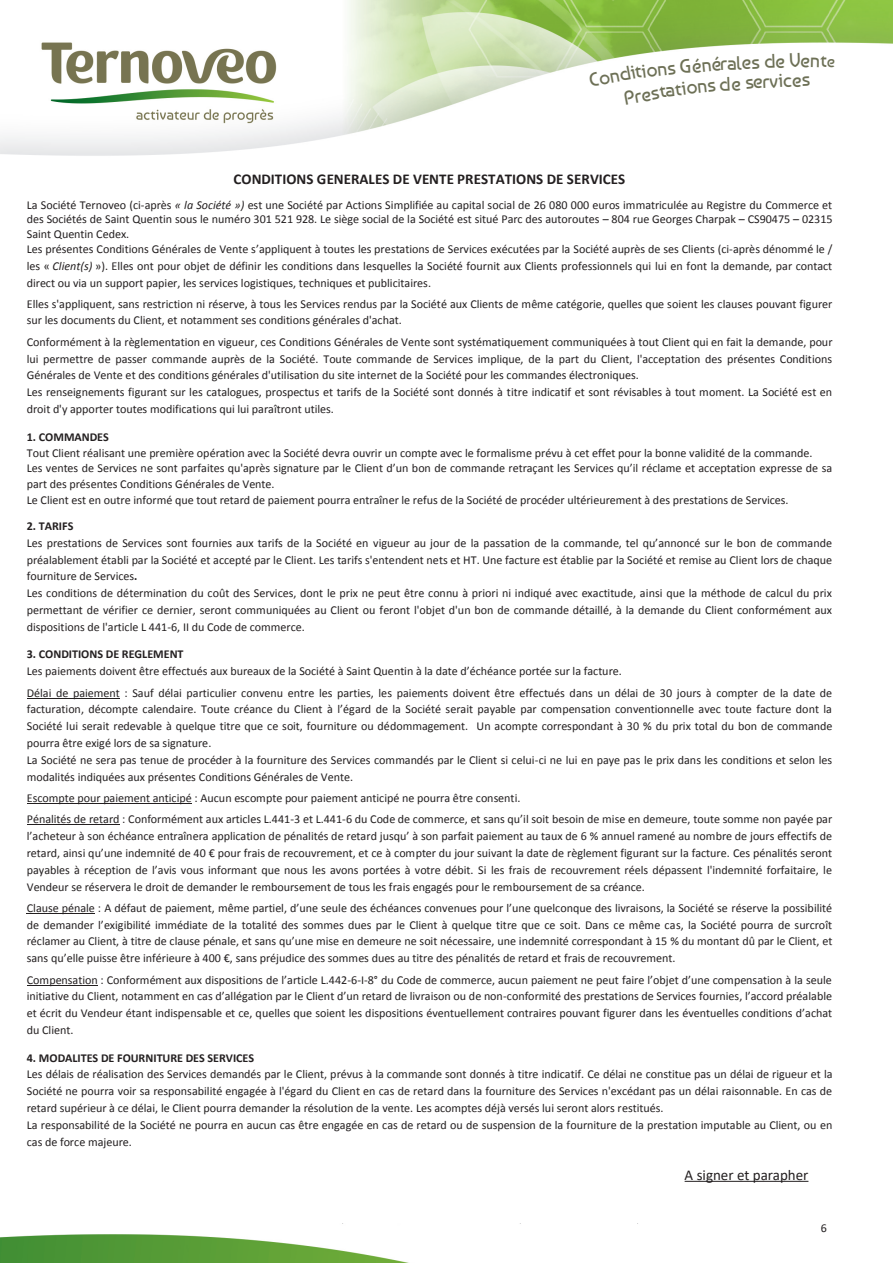
<style>
.page{position:relative;width:893px;height:1263px;background:#fff}
.page>*{position:absolute;margin:0;border:0;box-sizing:border-box;transform-origin:0 0}
.t1{font:19.5px "Baumans";color:#6d7056}
.t2{font:700 15px "Calibri";color:#231f20}
.t3{font:15px "Calibri";color:#231f20}
.t4{font:12.15px/17px "Calibri";letter-spacing:-.005em;color:#231f20}
.t5{font:700 12.15px "Calibri";color:#231f20}
.t6{font:12px "Calibri";color:#231f20}
.s1{font-size:16.5px}
.s2{font-style:italic}
.s3{font-weight:700}
</style>
<div class="page">
<img style="left:0;top:0;width:893px;height:1263px">
<svg style="left:0;top:410px;width:20px;height:16px"></svg>
<svg style="left:886px;top:410px;width:7px;height:16px"></svg>
<div style="left:31px;top:1108px;width:202px;height:119px;background:#fff"></div>
<div style="left:34px;top:1168px;width:828px;height:54px;background:#fff"></div>
<hr style="left:27px;top:698px;width:93px;height:1px;background:#231f20">
<hr style="left:27px;top:803px;width:165px;height:1px;background:#231f20">
<hr style="left:27px;top:824px;width:93px;height:1px;background:#231f20">
<hr style="left:27px;top:913px;width:68px;height:1px;background:#231f20">
<hr style="left:27px;top:985px;width:71px;height:1px;background:#231f20">
<hr style="left:685px;top:1181px;width:123px;height:1px;background:#231f20">
<svg style="left:634px;top:53px;width:185px;height:40px"></svg>
<h1 class="t1" style="left:587px;top:69px;width:49px;rotate:-11deg">Condi</h1>
<h1 class="t1" style="left:622px;top:87px;width:44px;rotate:-11deg">Prest</h1>
<h1 class="t1" style="left:664px;top:79px;width:34px;rotate:-7deg">atio</h1>
<h1 class="t1" style="left:820px;top:49px;width:17px">t<span class="s1">e</span></h1>
<p class="t2" style="left:234px;top:170px;width:393px">CONDITIONS GENERALES DE VENTE PRESTATIONS DE SERVICES</p>
<p class="t4" style="left:27px;top:197px;width:807px;line-height:14.7px">La Société Ternoveo (ci-après <span class="s2">« la Société »)</span> est une Société par Actions Simplifiée au capital social de 26 080 000 euros immatriculée au Registre du Commerce et des Sociétés de Saint Quentin sous le numéro 301 521 928. Le siège social de la Société est situé Parc des autoroutes – 804 rue Georges Charpak – CS90475 – 02315<br>Saint Quentin Cedex.<br>Les présentes Conditions Générales de Vente s’appliquent à toutes les prestations de Services exécutées par la Société auprès de ses Clients (ci-après dénommé le /</p>
<p class="t4" style="left:27px;top:257px;width:807px">les « <span class="s2">Client(s)</span> »). Elles ont pour objet de définir les conditions dans lesquelles la Société fournit aux Clients professionnels qui lui en font la demande, par contact direct ou via un support papier, les services logistiques, techniques et publicitaires.</p>
<p class="t4" style="left:27px;top:295px;width:807px">Elles s'appliquent, sans restriction ni réserve, à tous les Services rendus par la Société aux Clients de même catégorie, quelles que soient les clauses pouvant figurer sur les documents du Client, et notamment ses conditions générales d'achat.</p>
<p class="t4" style="left:27px;top:333px;width:807px">Conformément à la règlementation en vigueur, ces Conditions Générales de Vente sont systématiquement communiquées à tout Client qui en fait la demande, pour lui permettre de passer commande auprès de la Société. Toute commande de Services implique, de la part du Client, l'acceptation des présentes Conditions Générales de Vente et des conditions générales d'utilisation du site internet de la Société pour les commandes électroniques.<br>Les renseignements figurant sur les catalogues, prospectus et tarifs de la Société sont donnés à titre indicatif et sont révisables à tout moment. La Société est en droit d'y apporter toutes modifications qui lui paraîtront utiles.</p>
<p class="t5" style="left:27px;top:429px;width:83px">1. COMMANDES</p>
<p class="t4" style="left:27px;top:445px;width:807px;line-height:15.8px">Tout Client réalisant une première opération avec la Société devra ouvrir un compte avec le formalisme prévu à cet effet pour la bonne validité de la commande.<br>Les ventes de Services ne sont parfaites qu'après signature par le Client d’un bon de commande retraçant les Services qu’il réclame et acceptation expresse de sa part des présentes Conditions Générales de Vente.<br>Le Client est en outre informé que tout retard de paiement pourra entraîner le refus de la Société de procéder ultérieurement à des prestations de Services.</p>
<p class="t5" style="left:27px;top:518px;width:48px">2. TARIFS</p>
<p class="t4" style="left:27px;top:534px;width:807px">Les prestations de Services sont fournies aux tarifs de la Société en vigueur au jour de la passation de la commande, tel qu’annoncé sur le bon de commande préalablement établi par la Société et accepté par le Client. Les tarifs s'entendent nets et HT. Une facture est établie par la Société et remise au Client lors de chaque fourniture de Services<span class="s3">.<br></span>Les conditions de détermination du coût des Services, dont le prix ne peut être connu à priori ni indiqué avec exactitude, ainsi que la méthode de calcul du prix permettant de vérifier ce dernier, seront communiquées au Client ou feront l'objet d'un bon de commande détaillé, à la demande du Client conformément aux dispositions de l'article L 441-6, II du Code de commerce.</p>
<p class="t5" style="left:27px;top:647px;width:158px">3. CONDITIONS DE REGLEMENT</p>
<p class="t4" style="left:27px;top:661px;width:807px;line-height:21.1px">Les paiements doivent être effectués aux bureaux de la Société à Saint Quentin à la date d’échéance portée sur la facture.<br>Délai de paiement : Sauf délai particulier convenu entre les parties, les paiements doivent être effectués dans un délai de 30 jours à compter de la date de</p>
<p class="t4" style="left:27px;top:701px;width:807px">facturation, décompte calendaire. Toute créance du Client à l’égard de la Société serait payable par compensation conventionnelle avec toute facture dont la Société lui serait redevable à quelque titre que ce soit, fourniture ou dédommagement. Un acompte correspondant à 30 % du prix total du bon de commande pourra être exigé lors de sa signature.<br>La Société ne sera pas tenue de procéder à la fourniture des Services commandés par le Client si celui-ci ne lui en paye pas le prix dans les conditions et selon les modalités indiquées aux présentes Conditions Générales de Vente.</p>
<p class="t4" style="left:27px;top:787px;width:807px;line-height:21.1px">Escompte pour paiement anticipé : Aucun escompte pour paiement anticipé ne pourra être consenti.<br>Pénalités de retard : Conformément aux articles L.441-3 et L.441-6 du Code de commerce, et sans qu’il soit besoin de mise en demeure, toute somme non payée par</p>
<p class="t4" style="left:27px;top:827px;width:807px;text-align:justify">l’acheteur à son échéance entraînera application de pénalités de retard jusqu’ à son parfait paiement au taux de 6 % annuel ramené au nombre de jours effectifs de retard, ainsi qu’une indemnité de 40 € pour frais de recouvrement, et ce à compter du jour suivant la date de règlement figurant sur la facture. Ces pénalités seront payables à réception de l’avis vous informant que nous les avons portées à votre débit. Si les frais de recouvrement réels dépassent l'indemnité forfaitaire, le Vendeur se réservera le droit de demander le remboursement de tous les frais engagés pour le remboursement de sa créance.</p>
<p class="t4" style="left:27px;top:899px;width:807px;text-align:justify">Clause pénale : A défaut de paiement, même partiel, d’une seule des échéances convenues pour l’une quelconque des livraisons, la Société se réserve la possibilité de demander l’exigibilité immédiate de la totalité des sommes dues par le Client à quelque titre que ce soit. Dans ce même cas, la Société pourra de surcroît réclamer au Client, à titre de clause pénale, et sans qu’une mise en demeure ne soit nécessaire, une indemnité correspondant à 15 % du montant dû par le Client, et sans qu’elle puisse être inférieure à 400 €, sans préjudice des sommes dues au titre des pénalités de retard et frais de recouvrement.</p>
<p class="t4" style="left:27px;top:971px;width:807px;text-align:justify">Compensation : Conformément aux dispositions de l’article L.442-6-I-8° du Code de commerce, aucun paiement ne peut faire l’objet d’une compensation à la seule initiative du Client, notamment en cas d’allégation par le Client d’un retard de livraison ou de non-conformité des prestations de Services fournies, l’accord préalable et écrit du Vendeur étant indispensable et ce, quelles que soient les dispositions éventuellement contraires pouvant figurer dans les éventuelles conditions d’achat du Client.</p>
<p class="t5" style="left:27px;top:1050px;width:229px">4. MODALITES DE FOURNITURE DES SERVICES</p>
<p class="t4" style="left:27px;top:1066px;width:807px">Les délais de réalisation des Services demandés par le Client, prévus à la commande sont donnés à titre indicatif. Ce délai ne constitue pas un délai de rigueur et la Société ne pourra voir sa responsabilité engagée à l'égard du Client en cas de retard dans la fourniture des Services n'excédant pas un délai raisonnable. En cas de retard supérieur à ce délai, le Client pourra demander la résolution de la vente. Les acomptes déjà versés lui seront alors restitués.<br>La responsabilité de la Société ne pourra en aucun cas être engagée en cas de retard ou de suspension de la fourniture de la prestation imputable au Client, ou en cas de force majeure.</p>
<p class="t3" style="left:685px;top:1164px;width:125px">A signer et parapher</p>
<p class="t6" style="left:821px;top:1219px;width:8px">6</p>
</div>
